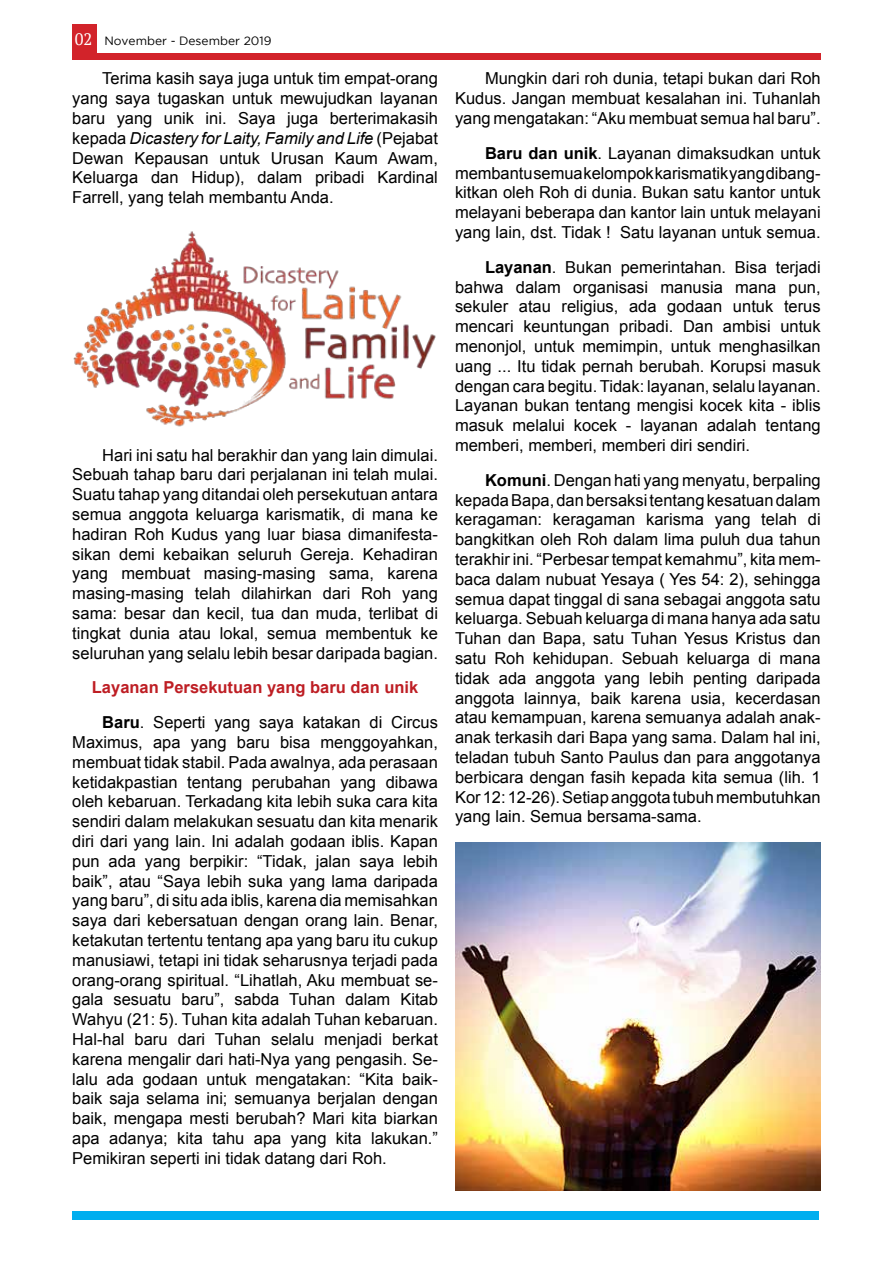
<style>
.page{position:relative;width:893px;height:1263px;background:#fff}
.page>*{position:absolute;margin:0;border:0;box-sizing:border-box;transform-origin:0 0}
.t1{font:16.5px/19.8px "Arial";color:#000;text-align:justify}
.t2{font:700 16.5px/34.8px "Arial";color:#be1e24}
.t3{font:12px "Gotham";color:#000}
.s1{font-family:"PT Serif";font-size:16.5px;color:#fff}
.s2{font-style:italic}
.s3{color:#000}
.s4{font-weight:400;color:#000}
.s5{font-weight:700}
</style>
<div class="page">
<div style="left:72px;top:53px;width:749px;height:7px;background:#d2232a"></div>
<div style="left:72px;top:24px;width:25px;height:29px;background:#d2232a"></div>
<div style="left:72px;top:1212px;width:747px;height:8px;background:#00aeef"></div>
<img style="left:73px;top:231px;width:363px;height:196px">
<img style="left:455px;top:842px;width:366px;height:349px">
<p class="t3" style="left:75px;top:34px;width:198px"><span class="s1">02</span> November - Desember 2019</p>
<p class="t1" style="left:72px;top:69px;width:367px;text-indent:30px">Terima kasih saya juga untuk tim empat-orang yang saya tugaskan untuk mewujudkan layanan baru yang unik ini. Saya juga berterimakasih kepada <span class="s2">Dicastery for Laity, Family and Life</span> (Pejabat Dewan Kepausan untuk Urusan Kaum Awam, Keluarga dan Hidup), dalam pribadi Kardinal Farrell, yang telah membantu Anda.</p>
<p class="t1" style="left:72px;top:445px;width:367px;text-indent:30px">Hari ini satu hal berakhir dan yang lain dimulai.<br>Sebuah tahap baru dari perjalanan ini telah mulai.<br>Suatu tahap yang ditandai oleh persekutuan antara semua anggota keluarga karismatik, di mana ke hadiran Roh Kudus yang luar biasa dimanifesta&shy;sikan demi kebaikan seluruh Gereja. Kehadiran yang membuat masing-masing sama, karena masing-masing telah dilahirkan dari Roh yang sama: besar dan kecil, tua dan muda, terlibat di tingkat dunia atau lokal, semua membentuk ke seluruhan yang selalu lebih besar daripada bagian.</p>
<p class="t2" style="left:102px;top:671px;width:337px;text-indent:-10px">Layanan Persekutuan yang baru dan unik<br><span class="s3">Baru</span><span class="s4">. Seperti yang saya katakan di Circus</span></p>
<p class="t1" style="left:72px;top:732px;width:367px">Maximus, apa yang baru bisa menggoyahkan, membuat tidak stabil. Pada awalnya, ada perasaan ketidakpastian tentang perubahan yang dibawa oleh kebaruan. Terkadang kita lebih suka cara kita sendiri dalam melakukan sesuatu dan kita menarik diri dari yang lain. Ini adalah godaan iblis. Kapan pun ada yang berpikir: “Tidak, jalan saya lebih baik”, atau “Saya lebih suka yang lama daripada yang baru”, di situ ada iblis, karena dia memisahkan saya dari kebersatuan dengan orang lain. Benar, ketakutan tertentu tentang apa yang baru itu cukup manusiawi, tetapi ini tidak seharusnya terjadi pada orang-orang spiritual. “Lihatlah, Aku membuat se&shy;gala sesuatu baru”, sabda Tuhan dalam Kitab Wahyu (21: 5). Tuhan kita adalah Tuhan kebaruan.<br>Hal-hal baru dari Tuhan selalu menjadi berkat karena mengalir dari hati-Nya yang pengasih. Se&shy;lalu ada godaan untuk mengatakan: “Kita baik&shy;baik saja selama ini; semuanya berjalan dengan baik, mengapa mesti berubah? Mari kita biarkan apa adanya; kita tahu apa yang kita lakukan.” Pemikiran seperti ini tidak datang dari Roh.</p>
<p class="t1" style="left:455px;top:69px;width:367px;text-indent:30px">Mungkin dari roh dunia, tetapi bukan dari Roh Kudus. Jangan membuat kesalahan ini. Tuhanlah yang mengatakan: “Aku membuat semua hal baru”.</p>
<p class="t1" style="left:455px;top:143px;width:367px;text-indent:30px"><span class="s5">Baru dan unik</span>. Layanan dimaksudkan untuk membantu semua kelompok karismatik yang dibang&shy;kitkan oleh Roh di dunia. Bukan satu kantor untuk melayani beberapa dan kantor lain untuk melayani yang lain, dst. Tidak ! Satu layanan untuk semua.</p>
<p class="t1" style="left:455px;top:257px;width:367px;text-indent:30px"><span class="s5">Layanan</span>. Bukan pemerintahan. Bisa terjadi bahwa dalam organisasi manusia mana pun, sekuler atau religius, ada godaan untuk terus mencari keuntungan pribadi. Dan ambisi untuk menonjol, untuk memimpin, untuk menghasilkan uang ... Itu tidak pernah berubah. Korupsi masuk dengan cara begitu. Tidak: layanan, selalu layanan.<br>Layanan bukan tentang mengisi kocek kita - iblis masuk melalui kocek - layanan adalah tentang memberi, memberi, memberi diri sendiri.</p>
<p class="t1" style="left:455px;top:470px;width:367px;text-indent:30px"><span class="s5">Komuni</span>. Dengan hati yang menyatu, berpaling kepada Bapa, dan bersaksi tentang kesatuan dalam keragaman: keragaman karisma yang telah di bangkitkan oleh Roh dalam lima puluh dua tahun terakhir ini. “Perbesar tempat kemahmu”, kita mem&shy;baca dalam nubuat Yesaya ( Yes 54: 2), sehingga semua dapat tinggal di sana sebagai anggota satu keluarga. Sebuah keluarga di mana hanya ada satu Tuhan dan Bapa, satu Tuhan Yesus Kristus dan satu Roh kehidupan. Sebuah keluarga di mana tidak ada anggota yang lebih penting daripada anggota lainnya, baik karena usia, kecerdasan atau kemampuan, karena semuanya adalah anak&shy;anak terkasih dari Bapa yang sama. Dalam hal ini, teladan tubuh Santo Paulus dan para anggotanya berbicara dengan fasih kepada kita semua (lih. 1<br>Kor 12: 12-26). Setiap anggota tubuh membutuhkan yang lain. Semua bersama-sama.</p>
</div>
